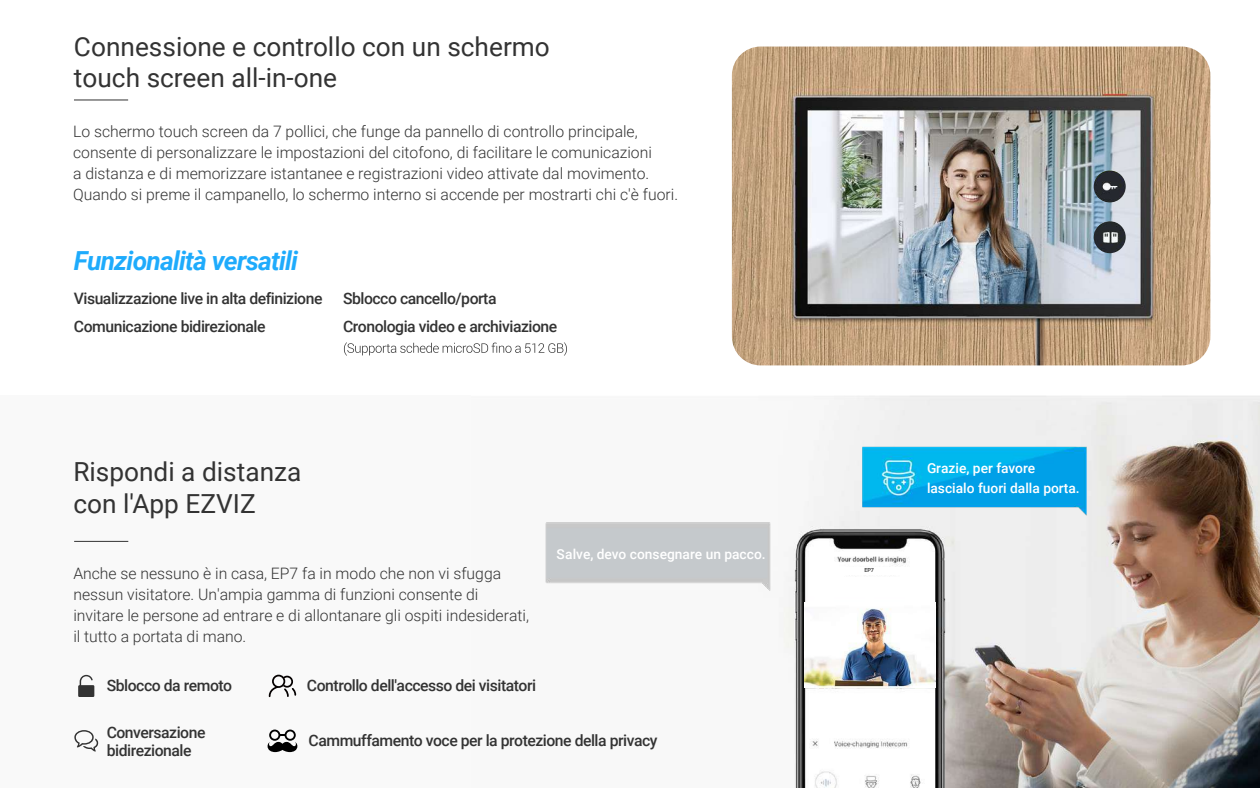
<style>
.page{position:relative;width:1260px;height:788px;background:#fff}
.page>*{position:absolute;margin:0;border:0;box-sizing:border-box;transform-origin:0 0}
.t1{font:26.25px/31.5px "Roboto";color:#333}
.t2{font:italic 700 26.25px "Roboto";letter-spacing:-.03em;color:#1eabfc}
.t3{font:300 15.75px/21px "Roboto";color:#333}
.t4{font:500 15.75px/28px "Roboto";letter-spacing:-.03em;color:#333}
.t5{font:500 13.74px/19.5px "Roboto";color:#fff}
.t6{font:500 5.6px "Roboto";color:#333}
</style>
<div class="page">
<hr style="left:74px;top:99px;width:54px;height:1px;background:#333">
<img style="left:732px;top:47px;width:478px;height:318px">
<svg style="left:344px;top:342px;width:223px;height:13px"></svg>
<div style="left:0;top:395px;width:1260px;height:393px;background:#f9f9f9"></div>
<img style="left:793px;top:396px;width:467px;height:392px">
<hr style="left:74px;top:541px;width:54px;height:1px;background:#333">
<svg style="left:74px;top:730px;width:24px;height:21px"></svg>
<svg style="left:78px;top:674px;width:16px;height:23px"></svg>
<svg style="left:268px;top:729px;width:29px;height:23px"></svg>
<img style="left:854px;top:445px;width:235px;height:76px">
<img style="left:545px;top:522px;width:226px;height:69px">
<img style="left:1094px;top:170px;width:32px;height:32px;border-radius:16px">
<img style="left:1094px;top:221px;width:32px;height:32px;border-radius:16px">
<div style="left:839px;top:567px;width:67px;height:7px;background:#fff"></div>
<img style="left:805px;top:602px;width:130px;height:85px">
<svg style="left:268px;top:674px;width:29px;height:24px"></svg>
<h1 class="t1" style="left:74px;top:30px;width:477px">Connessione e controllo con un schermo touch screen all-in-one</h1>
<p class="t3" style="left:73px;top:120px;width:607px">Lo schermo touch screen da 7 pollici, che funge da pannello di controllo principale, consente di personalizzare le impostazioni del citofono, di facilitare le comunicazioni<br>a distanza e di memorizzare istantanee e registrazioni video attivate dal movimento.<br>Quando si preme il campanello, lo schermo interno si accende per mostrarti chi c'è fuori.</p>
<h1 class="t2" style="left:74px;top:242px;width:226px">Funzionalità versatili</h1>
<p class="t4" style="left:74px;top:283px;width:250px">Visualizzazione live in alta definizione<br>Comunicazione bidirezionale</p>
<p class="t4" style="left:343px;top:283px;width:216px">Sblocco cancello/porta<br>Cronologia video e archiviazione</p>
<h1 class="t1" style="left:73px;top:455px;width:230px">Rispondi a distanza con l'App EZVIZ</h1>
<p class="t3" style="left:73px;top:561px;width:457px">Anche se nessuno è in casa, EP7 fa in modo che non vi sfugga nessun visitatore. Un'ampia gamma di funzioni consente di invitare le persone ad entrare e di allontanare gli ospiti indesiderati, il tutto a portata di mano.</p>
<p class="t4" style="left:107px;top:670px;width:127px">Sblocco da remoto</p>
<p class="t4" style="left:307px;top:670px;width:231px">Controllo dell'accesso dei visitatori</p>
<p class="t5" style="left:557px;top:543px;width:211px">Salve, devo consegnare un pacco.</p>
<p class="t4" style="left:107px;top:723px;width:100px;line-height:17.5px">Conversazione bidirezionale</p>
<p class="t4" style="left:309px;top:726px;width:350px">Cammuffamento voce per la protezione della privacy</p>
<p class="t6" style="left:865px;top:566px;width:11px">EP7</p>
<p class="t5" style="left:927px;top:458px;width:154px">Grazie, per favore lascialo fuori dalla porta.</p>
</div>
